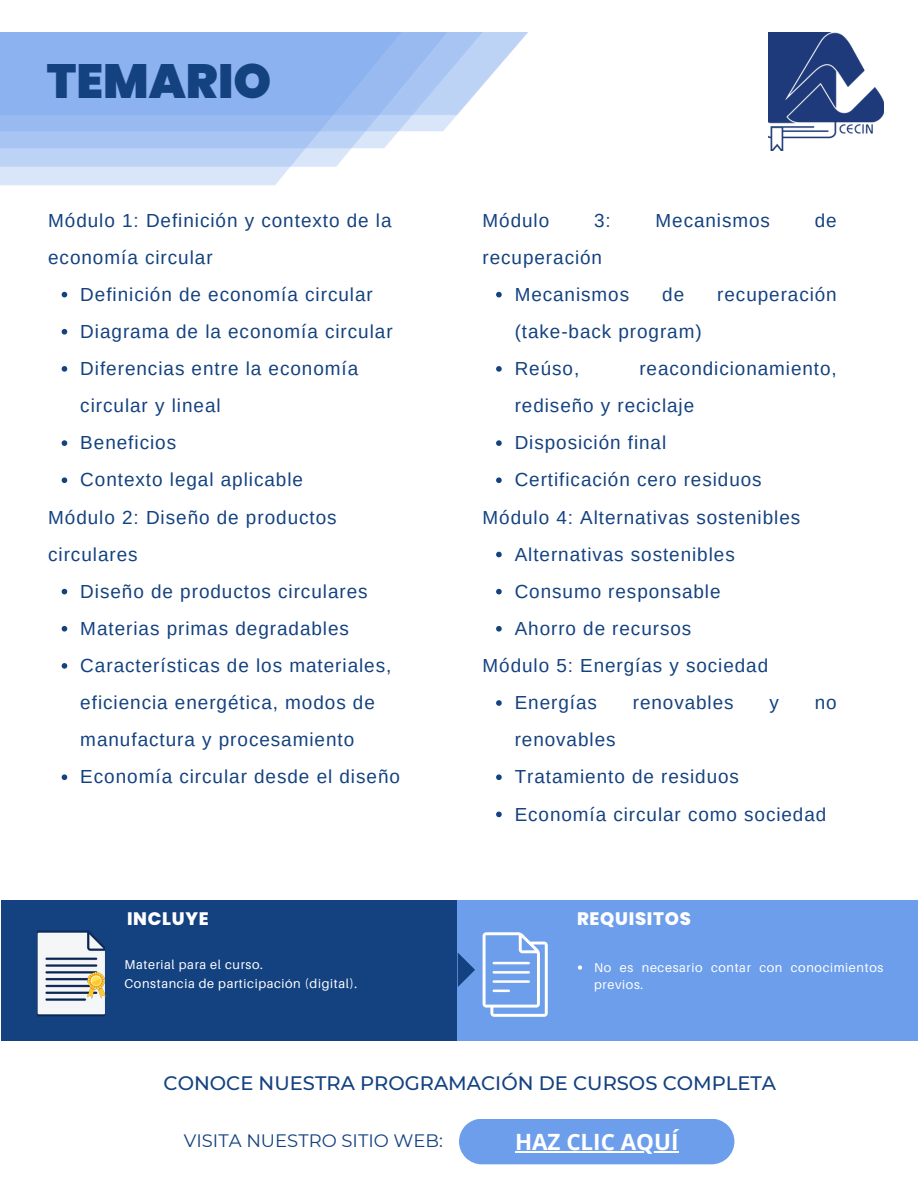
<style>
.page{position:relative;width:918px;height:1188px;background:#fff}
.page>*{position:absolute;margin:0;border:0;box-sizing:border-box;transform-origin:0 0}
.t1{font:900 48px "Poppins";color:#144280}
.t2{font:700 22.35px "Open Sans";color:#fff}
.t3{font:500 19.5px "Montserrat";color:#144280}
.t4{font:18.9px/37.2px "Arimo";letter-spacing:.05em;color:#144280}
.t5{font:18px "Montserrat";color:#144280}
.t6{font:800 18px "Poppins";letter-spacing:.04em;color:#fff}
.t7{font:12.75px/17px "Aileron";letter-spacing:.05em;color:#fff}
</style>
<div class="page">
<div style="left:1px;top:900px;width:457px;height:140px;background:#144280"></div>
<div style="left:458px;top:900px;width:460px;height:140px;background:#6d9eeb"></div>
<svg style="left:458px;top:953px;width:17px;height:34px"></svg>
<div style="left:459px;top:1119px;width:275px;height:45px;background:#6d9eeb"></div>
<hr style="left:515px;top:1151px;width:163px;height:1px;background:#fff">
<img style="left:769px;top:33px;width:114px;height:118px">
<img style="left:0;top:33px;width:528px;height:153px">
<svg style="left:578px;top:965px;width:4px;height:5px"></svg>
<img style="left:37px;top:930px;width:68px;height:87px">
<img style="left:87px;top:973px;width:18px;height:26px">
<svg style="left:483px;top:932px;width:65px;height:85px"></svg>
<svg style="left:62px;top:292px;width:5px;height:5px"></svg>
<svg style="left:62px;top:329px;width:5px;height:6px"></svg>
<svg style="left:62px;top:366px;width:5px;height:6px"></svg>
<svg style="left:62px;top:440px;width:5px;height:6px"></svg>
<svg style="left:62px;top:477px;width:5px;height:6px"></svg>
<svg style="left:62px;top:589px;width:5px;height:5px"></svg>
<svg style="left:62px;top:626px;width:5px;height:6px"></svg>
<svg style="left:62px;top:663px;width:5px;height:6px"></svg>
<svg style="left:62px;top:774px;width:5px;height:6px"></svg>
<svg style="left:496px;top:292px;width:6px;height:5px"></svg>
<svg style="left:496px;top:366px;width:6px;height:6px"></svg>
<svg style="left:496px;top:440px;width:6px;height:6px"></svg>
<svg style="left:496px;top:477px;width:6px;height:6px"></svg>
<svg style="left:496px;top:552px;width:6px;height:5px"></svg>
<svg style="left:496px;top:589px;width:6px;height:5px"></svg>
<svg style="left:496px;top:626px;width:6px;height:6px"></svg>
<svg style="left:496px;top:700px;width:6px;height:6px"></svg>
<svg style="left:496px;top:774px;width:6px;height:6px"></svg>
<svg style="left:496px;top:812px;width:6px;height:5px"></svg>
<p class="t1" style="left:47px;top:47px;width:226px">TEMARIO</p>
<p class="t4" style="left:48px;top:201px;width:345px">Módulo 1: Definición y contexto de la economía circular</p>
<h5 class="t4" style="left:80px;top:276px;width:294px">Definición de economía circular</h5>
<p class="t4" style="left:80px;top:313px;width:314px">Diagrama de la economía circular</p>
<p class="t4" style="left:80px;top:350px;width:280px">Diferencias entre la economía circular y lineal</p>
<p class="t4" style="left:80px;top:424px;width:97px">Beneficios</p>
<p class="t4" style="left:80px;top:461px;width:224px">Contexto legal aplicable</p>
<h5 class="t4" style="left:48px;top:498px;width:290px">Módulo 2: Diseño de productos circulares</h5>
<p class="t4" style="left:80px;top:573px;width:289px">Diseño de productos circulares</p>
<p class="t4" style="left:80px;top:610px;width:270px">Materias primas degradables</p>
<p class="t4" style="left:80px;top:647px;width:313px">Características de los materiales, eficiencia energética, modos de manufactura y procesamiento</p>
<h5 class="t4" style="left:80px;top:758px;width:321px">Economía circular desde el diseño</h5>
<p class="t4" style="left:483px;top:201px;width:68px">Módulo</p>
<p class="t4" style="left:594px;top:201px;width:18px">3:</p>
<p class="t4" style="left:656px;top:201px;width:116px">Mecanismos</p>
<p class="t4" style="left:815px;top:201px;width:23px">de</p>
<p class="t4" style="left:483px;top:239px;width:121px">recuperación</p>
<p class="t4" style="left:515px;top:276px;width:116px">Mecanismos</p>
<p class="t4" style="left:662px;top:276px;width:23px">de</p>
<p class="t4" style="left:717px;top:276px;width:121px">recuperación</p>
<p class="t4" style="left:515px;top:313px;width:188px">(take-back program)</p>
<p class="t4" style="left:515px;top:350px;width:66px">Reúso,</p>
<p class="t4" style="left:515px;top:350px;width:324px;text-indent:125px">reacondicionamiento, rediseño y reciclaje</p>
<p class="t4" style="left:515px;top:424px;width:153px">Disposición final</p>
<p class="t4" style="left:515px;top:461px;width:249px">Certificación cero residuos</p>
<h3 class="t4" style="left:483px;top:498px;width:319px">Módulo 4: Alternativas sostenibles</h3>
<p class="t4" style="left:515px;top:536px;width:222px">Alternativas sostenibles</p>
<p class="t4" style="left:515px;top:573px;width:207px">Consumo responsable</p>
<p class="t4" style="left:515px;top:610px;width:178px">Ahorro de recursos</p>
<h3 class="t4" style="left:483px;top:647px;width:287px">Módulo 5: Energías y sociedad</h3>
<p class="t4" style="left:515px;top:684px;width:84px">Energías</p>
<p class="t4" style="left:633px;top:684px;width:102px">renovables</p>
<p class="t4" style="left:770px;top:684px;width:11px">y</p>
<p class="t4" style="left:815px;top:684px;width:23px">no</p>
<p class="t4" style="left:515px;top:721px;width:102px">renovables</p>
<h3 class="t4" style="left:515px;top:758px;width:226px">Tratamiento de residuos</h3>
<h2 class="t4" style="left:515px;top:795px;width:313px">Economía circular como sociedad</h2>
<p class="t6" style="left:127px;top:906px;width:83px">INCLUYE</p>
<p class="t6" style="left:577px;top:906px;width:115px">REQUISITOS</p>
<h5 class="t7" style="left:124px;top:956px;width:140px">Material para el curso.</h5>
<p class="t7" style="left:124px;top:975px;width:234px">Constancia de participación (digital).</p>
<p class="t7" style="left:594px;top:959px;width:291px">No es necesario contar con conocimientos previos.</p>
<p class="t3" style="left:164px;top:1071px;width:614px">CONOCE NUESTRA PROGRAMACIÓN DE CURSOS COMPLETA</p>
<h5 class="t5" style="left:184px;top:1130px;width:261px">VISITA NUESTRO SITIO WEB:</h5>
<p class="t2" style="left:515px;top:1126px;width:165px">HAZ CLIC AQUÍ</p>
</div>
